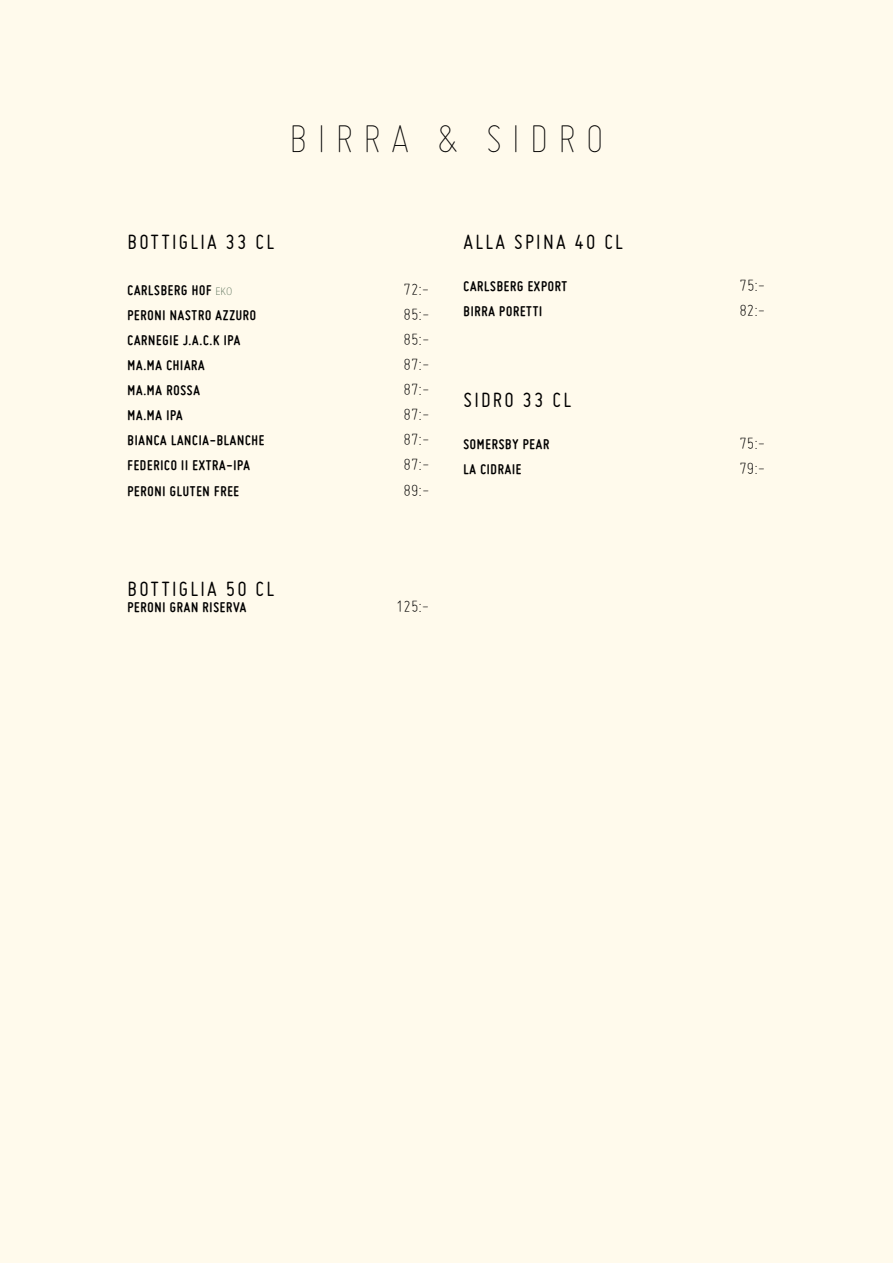
<style>
.page{position:relative;width:893px;height:1263px;background:#fffaec}
.page>*{position:absolute;margin:0;border:0;box-sizing:border-box;transform-origin:0 0}
.t1{font:45px "Miso Skinny";letter-spacing:.2em;color:#000}
.t2{font:22.5px "Miso";letter-spacing:.1em;color:#000}
.t3{font:300 18px "Miso";color:#000}
.t4{font:700 15px "Miso";letter-spacing:.05em;color:#000}
.s1{font-family:"Helvetica Neue LT Std";font-weight:100;font-stretch:condensed;font-size:10.5px;color:#536a53}
</style>
<div class="page">
<h1 class="t1" style="left:289px;top:114px;width:317px">BIRRA &amp; SIDRO</h1>
<h2 class="t2" style="left:128px;top:229px;width:148px">BOTTIGLIA 33 CL</h2>
<p class="t4" style="left:128px;top:282px;width:106px">CARLSBERG HOF <span class="s1">EKO</span></p>
<p class="t3" style="left:404px;top:279px;width:27px">72:-</p>
<p class="t4" style="left:128px;top:307px;width:130px">PERONI NASTRO AZZURO</p>
<p class="t3" style="left:404px;top:304px;width:27px">85:-</p>
<p class="t4" style="left:128px;top:332px;width:114px">CARNEGIE J.A.C.K IPA</p>
<p class="t3" style="left:404px;top:329px;width:27px">85:-</p>
<p class="t4" style="left:128px;top:357px;width:79px">MA.MA CHIARA</p>
<p class="t3" style="left:404px;top:354px;width:27px">87:-</p>
<p class="t4" style="left:128px;top:382px;width:74px">MA.MA ROSSA</p>
<p class="t3" style="left:404px;top:379px;width:27px">87:-</p>
<p class="t4" style="left:128px;top:407px;width:57px">MA.MA IPA</p>
<p class="t3" style="left:404px;top:404px;width:27px">87:-</p>
<p class="t4" style="left:128px;top:432px;width:138px">BIANCA LANCIA-BLANCHE</p>
<p class="t3" style="left:404px;top:429px;width:27px">87:-</p>
<p class="t4" style="left:128px;top:457px;width:124px">FEDERICO II EXTRA-IPA</p>
<p class="t3" style="left:404px;top:454px;width:27px">87:-</p>
<p class="t4" style="left:128px;top:482px;width:113px">PERONI GLUTEN FREE</p>
<p class="t3" style="left:404px;top:480px;width:27px">89:-</p>
<h2 class="t2" style="left:128px;top:576px;width:148px">BOTTIGLIA 50 CL</h2>
<p class="t4" style="left:128px;top:599px;width:120px">PERONI GRAN RISERVA</p>
<p class="t3" style="left:396px;top:596px;width:35px">125:-</p>
<h2 class="t2" style="left:463px;top:229px;width:161px">ALLA SPINA 40 CL</h2>
<p class="t4" style="left:463px;top:277px;width:105px">CARLSBERG EXPORT</p>
<p class="t3" style="left:739px;top:275px;width:27px">75:-</p>
<p class="t4" style="left:463px;top:302px;width:80px">BIRRA PORETTI</p>
<p class="t3" style="left:739px;top:300px;width:27px">82:-</p>
<h2 class="t2" style="left:463px;top:387px;width:109px">SIDRO 33 CL</h2>
<p class="t4" style="left:463px;top:435px;width:87px">SOMERSBY PEAR</p>
<p class="t3" style="left:739px;top:433px;width:27px">75:-</p>
<p class="t4" style="left:463px;top:460px;width:59px">LA CIDRAIE</p>
<p class="t3" style="left:739px;top:458px;width:27px">79:-</p>
</div>
